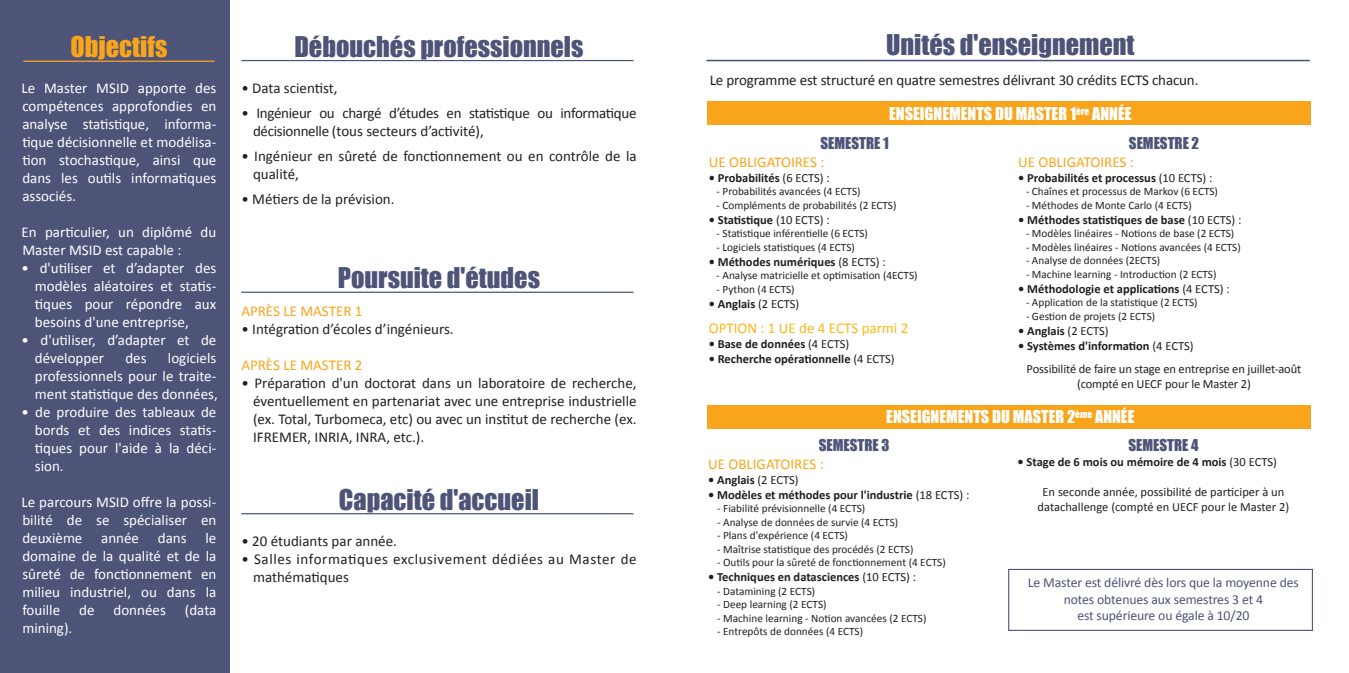
<style>
.page{position:relative;width:1349px;height:673px;background:#fff}
.page>*{position:absolute;margin:0;border:0;box-sizing:border-box;transform-origin:0 0}
.t1{font:26.25px "Impact";color:#4d5478}
.t2{font:26.25px "Impact";color:#f9a51b}
.t3{font:16.25px "Impact";color:#fff}
.t4{font:15px/18px "Calibri";color:#fff;text-align:justify}
.t5{font:15px/18px "Calibri";color:#231f20}
.t6{font:15px/18px "Calibri";letter-spacing:-.02em;color:#231f20}
.t7{font:15px "Calibri";color:#f9a51b}
.t8{font:15px/18px "Calibri";letter-spacing:.04em;color:#231f20}
.t9{font:15px "Impact";color:#4d5478}
.t10{font:15px "Calibri";color:#fcb814}
.t11{font:13.75px/16.5px "Calibri";letter-spacing:-.01em;color:#4d5478;text-align:center}
.t12{font:700 12.5px "Calibri";color:#231f20}
.t13{font:12.5px/23.8px "Calibri";letter-spacing:-.01em;color:#231f20}
.t14{font:11.25px "Calibri";color:#231f20}
.s1{font-weight:400}
.s2{font-weight:700}
</style>
<div class="page">
<div style="left:707px;top:405px;width:603px;height:23px;background:#f9a51b"></div>
<div style="left:707px;top:102px;width:603px;height:23px;background:#f9a51b"></div>
<hr style="left:241px;top:60px;width:392px;height:1px;background:#4d5478">
<hr style="left:241px;top:292px;width:392px;height:1px;background:#4d5478">
<hr style="left:241px;top:513px;width:392px;height:1px;background:#4d5478">
<div style="left:0;top:0;width:230px;height:673px;background:#4d5478"></div>
<hr style="left:23px;top:61px;width:192px;height:1px;background:#f9a51b">
<hr style="left:706px;top:60px;width:604px;height:1px;background:#4d5478">
<div style="left:1008px;top:569px;width:305px;height:62px;border:1px solid #4d5478"></div>
<h1 class="t2" style="left:70px;top:26px;width:98px">Objectifs</h1>
<h3 class="t4" style="left:22px;top:79px;width:196px">Le Master MSID apporte des compétences approfondies en analyse statistique, informa&shy;tique décisionnelle et modélisa&shy;tion stochastique, ainsi que dans les outils informatiques associés.</h3>
<h3 class="t4" style="left:22px;top:223px;width:196px">En particulier, un diplômé du<br>Master MSID est capable :</h3>
<h3 class="t4" style="left:35px;top:259px;width:183px;text-indent:-13px">• d'utiliser et d’adapter des modèles aléatoires et statis&shy;tiques pour répondre aux besoins d'une entreprise,</h3>
<h3 class="t4" style="left:35px;top:331px;width:183px;text-indent:-13px">• d'utiliser, d’adapter et de développer</h3>
<h3 class="t4" style="left:35px;top:349px;width:184px;text-indent:133px">logiciels professionnels pour le traite&shy;ment statistique des données,</h3>
<h3 class="t4" style="left:35px;top:403px;width:183px;text-indent:-13px">• de produire des tableaux de bords et des indices statis&shy;tiques pour l'aide à la déci&shy;sion.</h3>
<h3 class="t4" style="left:22px;top:493px;width:196px">Le parcours MSID offre la possi&shy;bilité de se spécialiser en deuxième</h3>
<h3 class="t4" style="left:125px;top:349px;width:23px">des</h3>
<h3 class="t4" style="left:101px;top:529px;width:39px">année</h3>
<h3 class="t4" style="left:158px;top:529px;width:30px">dans</h3>
<h3 class="t4" style="left:22px;top:529px;width:195px;text-indent:183px">le domaine de la qualité et de la sûreté de fonctionnement en milieu industriel, ou dans la fouille</h3>
<h3 class="t4" style="left:79px;top:601px;width:17px">de</h3>
<h3 class="t4" style="left:114px;top:601px;width:54px">données</h3>
<h3 class="t4" style="left:185px;top:601px;width:33px">(data</h3>
<h3 class="t4" style="left:22px;top:619px;width:51px">mining).</h3>
<h1 class="t1" style="left:294px;top:26px;width:291px">Débouchés professionnels</h1>
<h3 class="t5" style="left:241px;top:79px;width:98px">• Data scientist,</h3>
<h3 class="t6" style="left:253px;top:104px;width:385px;text-indent:-12px">• Ingénieur ou chargé d’études en statistique ou informatique décisionnelle (tous secteurs d’activité),</h3>
<h3 class="t5" style="left:253px;top:147px;width:385px;text-indent:-12px">• Ingénieur en sûreté de fonctionnement ou en contrôle de la qualité,</h3>
<h3 class="t5" style="left:241px;top:190px;width:155px">• Métiers de la prévision.</h3>
<h1 class="t1" style="left:338px;top:257px;width:204px">Poursuite d'études</h1>
<h3 class="t7" style="left:241px;top:302px;width:123px">APRÈS LE MASTER 1</h3>
<h3 class="t5" style="left:241px;top:320px;width:214px">• Intégration d’écoles d’ingénieurs.</h3>
<h3 class="t7" style="left:241px;top:356px;width:123px">APRÈS LE MASTER 2</h3>
<h3 class="t5" style="left:253px;top:374px;width:385px;text-align:justify;text-indent:-12px">• Préparation d'un doctorat dans un laboratoire de recherche, éventuellement en partenariat avec une entreprise industrielle (ex. Total, Turbomeca, etc) ou avec un institut de recherche (ex.<br>IFREMER, INRIA, INRA, etc.).</h3>
<h1 class="t1" style="left:339px;top:479px;width:202px">Capacité d'accueil</h1>
<h3 class="t5" style="left:241px;top:532px;width:157px">• 20 étudiants par année.</h3>
<h3 class="t8" style="left:253px;top:550px;width:385px;text-indent:-12px">• Salles informatiques exclusivement dédiées au Master de mathématiques</h3>
<h1 class="t1" style="left:886px;top:25px;width:250px">Unités d'enseignement</h1>
<h3 class="t5" style="left:710px;top:72px;width:490px">Le programme est structuré en quatre semestres délivrant 30 crédits ECTS chacun.</h3>
<h2 class="t3" style="left:889px;top:101px;width:244px">ENSEIGNEMENTS DU MASTER 1<sup>ère</sup> ANNÉE</h2>
<h3 class="t9" style="left:820px;top:131px;width:70px">SEMESTRE 1</h3>
<h3 class="t7" style="left:709px;top:152px;width:117px">UE OBLIGATOIRES :</h3>
<p class="t12" style="left:709px;top:170px;width:123px">• Probabilités <span class="s1">(6 ECTS) :</span></p>
<p class="t14" style="left:716px;top:184px;width:145px">- Probabilités avancées (4 ECTS)</p>
<p class="t14" style="left:716px;top:198px;width:181px">- Compléments de probabilités (2 ECTS)</p>
<p class="t12" style="left:709px;top:212px;width:122px">• Statistique <span class="s1">(10 ECTS) :</span></p>
<p class="t14" style="left:716px;top:226px;width:153px">- Statistique inférentielle (6 ECTS)</p>
<p class="t14" style="left:716px;top:240px;width:140px">- Logiciels statistiques (4 ECTS)</p>
<p class="t12" style="left:709px;top:254px;width:179px">• Méthodes numériques <span class="s1">(8 ECTS) :</span></p>
<p class="t14" style="left:716px;top:268px;width:203px">- Analyse matricielle et optimisation (4ECTS)</p>
<p class="t14" style="left:716px;top:282px;width:80px">- Python (4 ECTS)</p>
<p class="t12" style="left:709px;top:296px;width:92px">• Anglais <span class="s1">(2 ECTS)</span></p>
<h3 class="t10" style="left:709px;top:319px;width:201px">OPTION : 1 UE de 4 ECTS parmi 2</h3>
<p class="t12" style="left:709px;top:336px;width:142px">• Base de données <span class="s1">(4 ECTS)</span></p>
<p class="t12" style="left:709px;top:351px;width:187px">• Recherche opérationnelle <span class="s1">(4 ECTS)</span></p>
<h3 class="t9" style="left:1129px;top:131px;width:72px">SEMESTRE 2</h3>
<h3 class="t7" style="left:1018px;top:152px;width:117px">UE OBLIGATOIRES :</h3>
<p class="t12" style="left:1018px;top:170px;width:196px">• Probabilités et processus <span class="s1">(10 ECTS) :</span></p>
<p class="t14" style="left:1026px;top:184px;width:194px">- Chaînes et processus de Markov (6 ECTS)</p>
<p class="t14" style="left:1026px;top:198px;width:167px">- Méthodes de Monte Carlo (4 ECTS)</p>
<p class="t12" style="left:1018px;top:212px;width:225px">• Méthodes statistiques de base <span class="s1">(10 ECTS) :</span></p>
<p class="t14" style="left:1026px;top:226px;width:210px">- Modèles linéaires - Notions de base (2 ECTS)</p>
<p class="t14" style="left:1026px;top:240px;width:216px">- Modèles linéaires - Notions avancées (4 ECTS)</p>
<p class="t14" style="left:1026px;top:253px;width:136px">- Analyse de données (2ECTS)</p>
<p class="t14" style="left:1026px;top:267px;width:192px">- Machine learning - Introduction (2 ECTS)</p>
<p class="t12" style="left:1018px;top:281px;width:213px">• Méthodologie et applications <span class="s1">(4 ECTS) :</span></p>
<p class="t14" style="left:1026px;top:295px;width:173px">- Application de la statistique (2 ECTS)</p>
<p class="t14" style="left:1026px;top:309px;width:131px">- Gestion de projets (2 ECTS)</p>
<p class="t12" style="left:1018px;top:323px;width:92px">• Anglais <span class="s1">(2 ECTS)</span></p>
<p class="t13" style="left:1026px;top:334px;width:276px;text-indent:-8px"><span class="s2">• Systèmes d'information</span> (4 ECTS)<br>Possibilité de faire un stage en entreprise en juillet-août</p>
<p class="t13" style="left:1077px;top:372px;width:175px">(compté en UECF pour le Master 2)</p>
<h2 class="t3" style="left:886px;top:404px;width:250px">ENSEIGNEMENTS DU MASTER 2<sup>ème</sup> ANNÉE</h2>
<h3 class="t9" style="left:819px;top:433px;width:72px">SEMESTRE 3</h3>
<h3 class="t7" style="left:708px;top:454px;width:117px">UE OBLIGATOIRES :</h3>
<p class="t12" style="left:708px;top:471px;width:92px">• Anglais <span class="s1">(2 ECTS)</span></p>
<p class="t12" style="left:708px;top:486px;width:263px">• Modèles et méthodes pour l'industrie <span class="s1">(18 ECTS) :</span></p>
<p class="t14" style="left:717px;top:501px;width:150px">- Fiabilité prévisionnelle (4 ECTS)</p>
<p class="t14" style="left:717px;top:515px;width:183px">- Analyse de données de survie (4 ECTS)</p>
<p class="t14" style="left:717px;top:528px;width:132px">- Plans d'expérience (4 ECTS)</p>
<p class="t14" style="left:717px;top:542px;width:198px">- Maîtrise statistique des procédés (2 ECTS)</p>
<p class="t14" style="left:717px;top:555px;width:230px">- Outils pour la sûreté de fonctionnement (4 ECTS)</p>
<p class="t12" style="left:708px;top:569px;width:209px">• Techniques en datasciences <span class="s1">(10 ECTS) :</span></p>
<p class="t14" style="left:717px;top:584px;width:100px">- Datamining (2 ECTS)</p>
<p class="t14" style="left:717px;top:597px;width:111px">- Deep learning (2 ECTS)</p>
<p class="t14" style="left:717px;top:611px;width:211px">- Machine learning - Notion avancées (2 ECTS)</p>
<p class="t14" style="left:717px;top:624px;width:147px">- Entrepôts de données (4 ECTS)</p>
<h3 class="t9" style="left:1128px;top:433px;width:72px">SEMESTRE 4</h3>
<p class="t12" style="left:1017px;top:453px;width:261px">• Stage de 6 mois ou mémoire de 4 mois <span class="s1">(30 ECTS)</span></p>
<p class="t13" style="left:1037px;top:484px;width:253px;line-height:15px;text-align:center">En seconde année, possibilité de participer à un datachallenge (compté en UECF pour le Master 2)</p>
<p class="t11" style="left:1028px;top:574px;width:272px">Le Master est délivré dès lors que la moyenne des notes obtenues aux semestres 3 et 4<br>est supérieure ou égale à 10/20</p>
</div>
